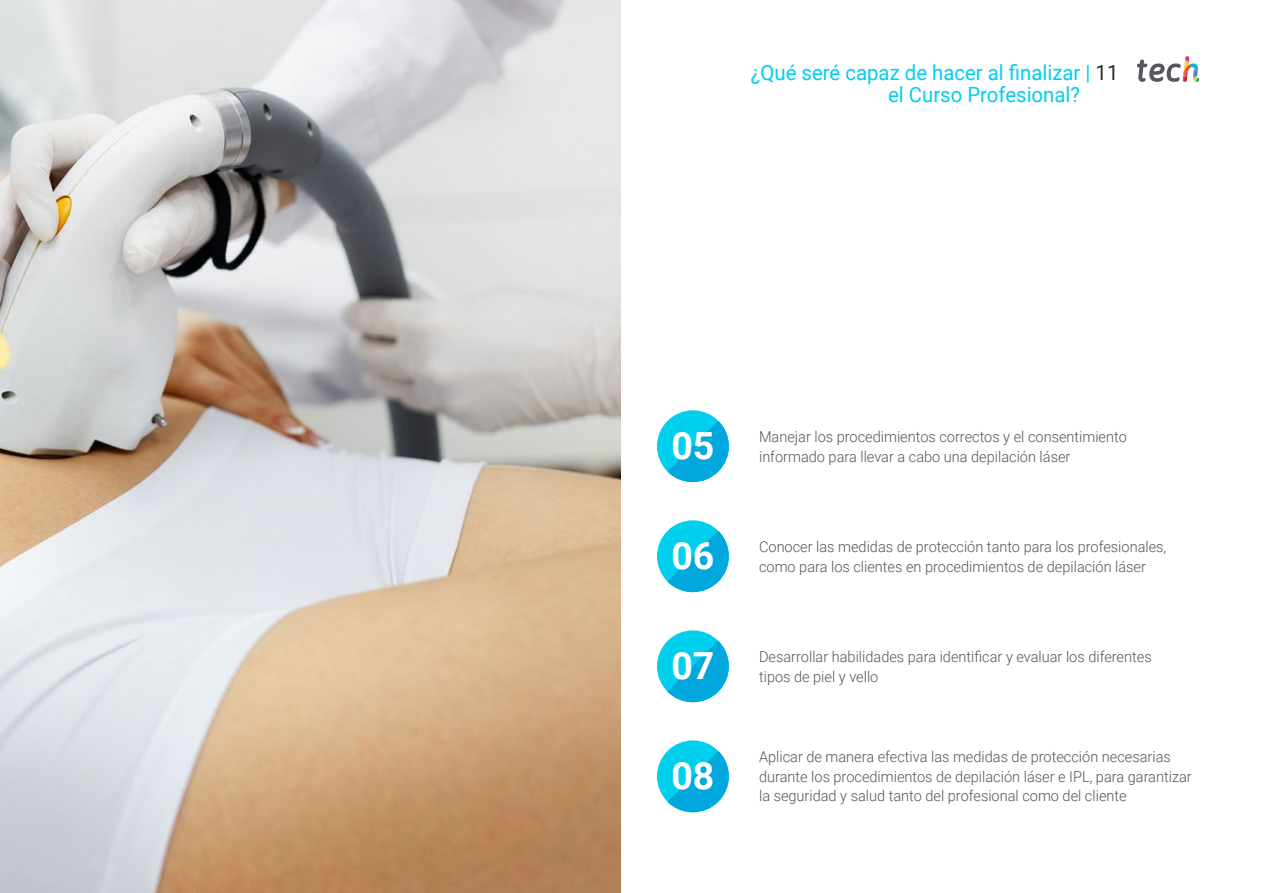
<style>
.page{position:relative;width:1263px;height:893px;background:#fff}
.page>*{position:absolute;margin:0;border:0;box-sizing:border-box;transform-origin:0 0}
.t1{font:700 37.5px "Roboto";color:#fff}
.t2{font:21px/22.5px "Roboto";color:#01cfee}
.t3{font:300 15px/19.5px "Roboto";color:#52555b}
.s1{color:#312e20}
</style>
<div class="page">
<img style="left:0;top:0;width:621px;height:893px">
<div style="left:657px;top:520px;width:72px;height:72px;background:#01cfee;border-radius:50%"></div>
<svg style="left:667px;top:531px;width:62px;height:61px"></svg>
<div style="left:657px;top:740px;width:72px;height:72px;background:#01cfee;border-radius:50%"></div>
<svg style="left:667px;top:751px;width:62px;height:61px"></svg>
<div style="left:657px;top:630px;width:72px;height:72px;background:#01cfee;border-radius:50%"></div>
<svg style="left:667px;top:641px;width:62px;height:61px"></svg>
<div style="left:657px;top:410px;width:72px;height:72px;background:#01cfee;border-radius:50%"></div>
<svg style="left:667px;top:421px;width:62px;height:61px"></svg>
<svg style="left:1137px;top:56px;width:62px;height:26px"></svg>
<h2 class="t2" style="left:888px;top:60px;width:232px;text-indent:-137px">¿Qué seré capaz de hacer al finalizar | <span class="s1">11 </span>el Curso Profesional?</h2>
<h1 class="t1" style="left:671px;top:419px;width:45px">05</h1>
<p class="t3" style="left:759px;top:426px;width:369px">Manejar los procedimientos correctos y el consentimiento</p>
<p class="t3" style="left:759px;top:446px;width:313px">informado para llevar a cabo una depilación láser</p>
<h1 class="t1" style="left:671px;top:529px;width:45px">06</h1>
<p class="t3" style="left:759px;top:536px;width:409px">Conocer las medidas de protección tanto para los profesionales, como para los clientes en procedimientos de depilación láser</p>
<h1 class="t1" style="left:671px;top:639px;width:45px">07</h1>
<p class="t3" style="left:759px;top:646px;width:394px">Desarrollar habilidades para identificar y evaluar los diferentes tipos de piel y vello</p>
<h1 class="t1" style="left:671px;top:749px;width:45px">08</h1>
<p class="t3" style="left:759px;top:747px;width:434px">Aplicar de manera efectiva las medidas de protección necesarias durante los procedimientos de depilación láser e IPL, para garantizar la seguridad y salud tanto del profesional como del cliente</p>
</div>
